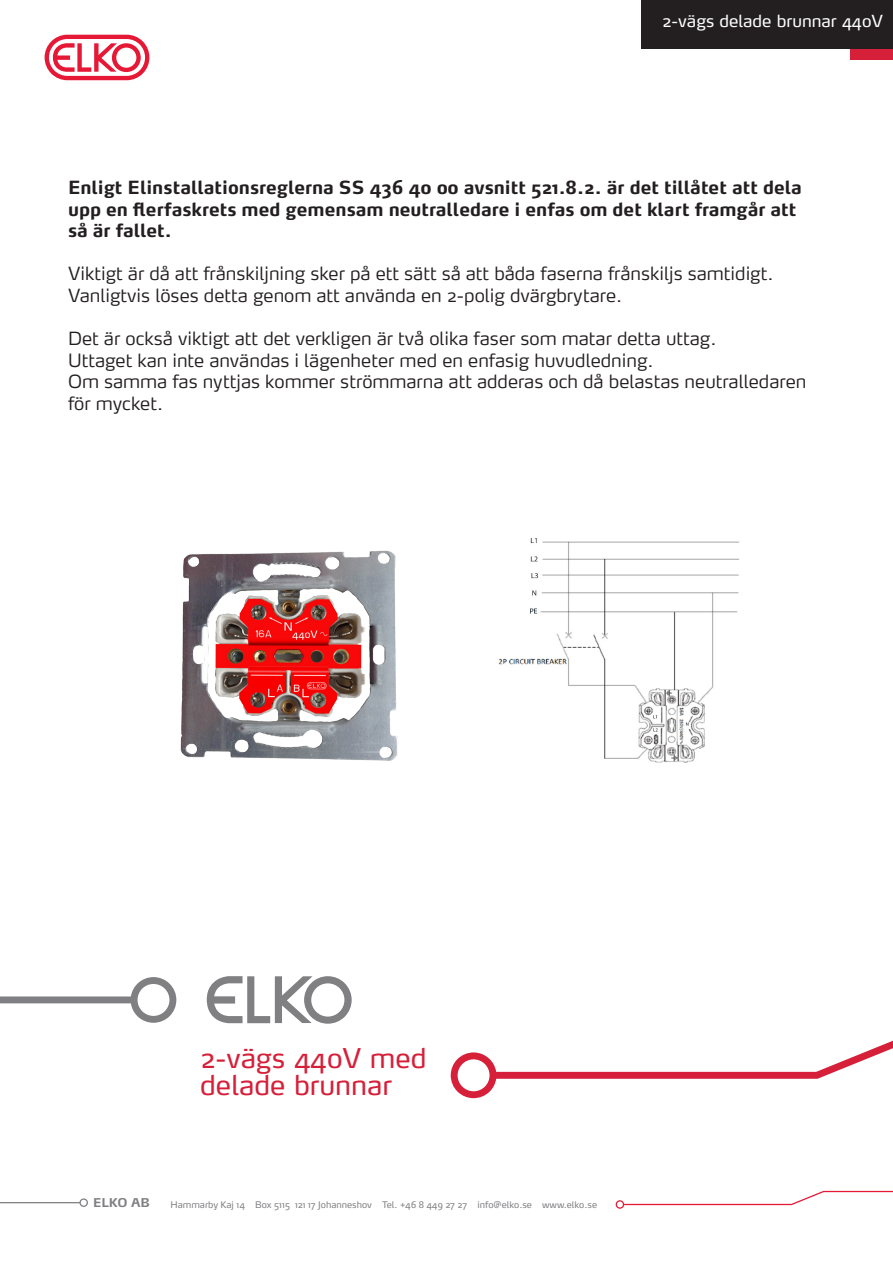
<style>
.page{position:relative;width:893px;height:1263px;background:#fff}
.page>*{position:absolute;margin:0;border:0;box-sizing:border-box;transform-origin:0 0}
.Ingress{font:27px/27px "Max OT";color:#d6203a}
.t1{font:300 18px/21.6px "Max OT";color:#231f20}
.t2{font:700 18px/21.6px "Max OT";color:#231f20}
.Ingress-2{font:16.5px "Max OT";color:#fff}
.Brödtext{font:700 12px "Max OT";color:#808083}
.Brödtext-2{font:9px "Max OT";color:#808083}
</style>
<div class="page">
<div style="left:851px;top:48px;width:42px;height:12px;background:#d6203a"></div>
<svg style="left:45px;top:35px;width:104px;height:45px"></svg>
<div style="left:642px;top:0;width:251px;height:49px;background:#231f20"></div>
<svg style="left:451px;top:1040px;width:442px;height:58px"></svg>
<svg style="left:0;top:977px;width:176px;height:46px"></svg>
<svg style="left:207px;top:976px;width:145px;height:48px"></svg>
<svg style="left:0;top:1198px;width:88px;height:9px"></svg>
<svg style="left:616px;top:1191px;width:277px;height:18px"></svg>
<img style="left:180px;top:550px;width:218px;height:211px">
<img style="left:498px;top:538px;width:241px;height:225px">
<p class="Ingress-2" style="left:662px;top:11px;width:222px">2-vägs delade brunnar 440V</p>
<p class="t2" style="left:68px;top:176px;width:735px">Enligt Elinstallationsreglerna SS 436 40 00 avsnitt 521.8.2. är det tillåtet att dela upp en flerfaskrets med gemensam neutralledare i enfas om det klart framgår att så är fallet.</p>
<p class="t1" style="left:68px;top:263px;width:707px">Viktigt är då att frånskiljning sker på ett sätt så att båda faserna frånskiljs samtidigt.</p>
<p class="t1" style="left:68px;top:284px;width:556px">Vanligtvis löses detta genom att använda en 2-polig dvärgbrytare.</p>
<p class="t1" style="left:68px;top:328px;width:650px">Det är också viktigt att det verkligen är två olika faser som matar detta uttag.<br>Uttaget kan inte användas i lägenheter med en enfasig huvudledning.</p>
<p class="t1" style="left:68px;top:371px;width:740px">Om samma fas nyttjas kommer strömmarna att adderas och då belastas neutralledaren för mycket.</p>
<p class="Ingress" style="left:200px;top:1044px;width:228px">2-vägs 440V med delade brunnar</p>
<p class="Brödtext" style="left:93px;top:1195px;width:58px">ELKO AB</p>
<p class="Brödtext-2" style="left:171px;top:1199px;width:428px">Hammarby Kaj 14 Box 5115 121 17 Johanneshov Tel. +46 8 449 27 27 info@elko.se www.elko.se</p>
</div>
